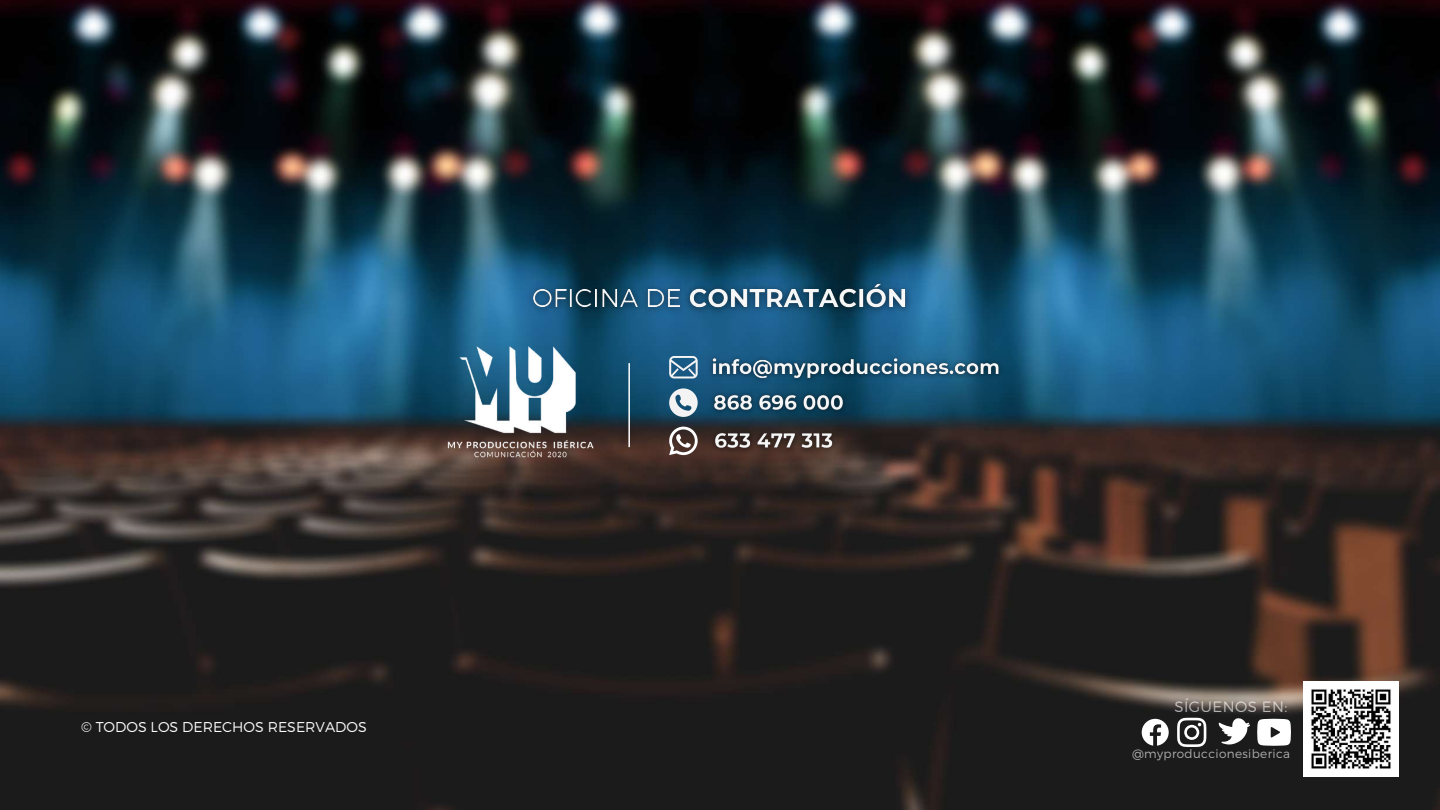
<style>
.page{position:relative;width:1440px;height:810px;background:#fff}
.page>*{position:absolute;margin:0;border:0;box-sizing:border-box;transform-origin:0 0}
.t1{font:300 15px "Montserrat";letter-spacing:.03em;color:#fff}
.t2{font:300 14.2px "Montserrat";color:#fafafa}
.t3{font:300 12px "Montserrat";letter-spacing:.03em;color:#fff}
</style>
<div class="page">
<img style="left:0;top:0;width:1440px;height:810px">
<svg style="left:1142px;top:719px;width:27px;height:27px"></svg>
<svg style="left:1177px;top:718px;width:29px;height:29px"></svg>
<svg style="left:1219px;top:718px;width:31px;height:27px"></svg>
<svg style="left:1257px;top:719px;width:34px;height:27px"></svg>
<img style="left:1303px;top:681px;width:96px;height:96px">
<img style="left:440px;top:344px;width:160px;height:122px">
<svg style="left:669px;top:356px;width:29px;height:22px"></svg>
<svg style="left:669px;top:388px;width:29px;height:29px"></svg>
<svg style="left:669px;top:427px;width:29px;height:28px"></svg>
<img style="left:521px;top:270px;width:398px;height:57px">
<img style="left:702px;top:346px;width:307px;height:44px">
<img style="left:704px;top:381px;width:148px;height:44px">
<img style="left:706px;top:420px;width:137px;height:43px">
<hr style="left:628px;top:363px;width:2px;height:84px;background:#fff">
<p class="t2" style="left:81px;top:718px;width:287px">© TODOS LOS DERECHOS RESERVADOS</p>
<p class="t1" style="left:1174px;top:697px;width:115px">SÍGUENOS EN:</p>
<p class="t3" style="left:1132px;top:746px;width:159px">@myproduccionesiberica</p>
</div>
